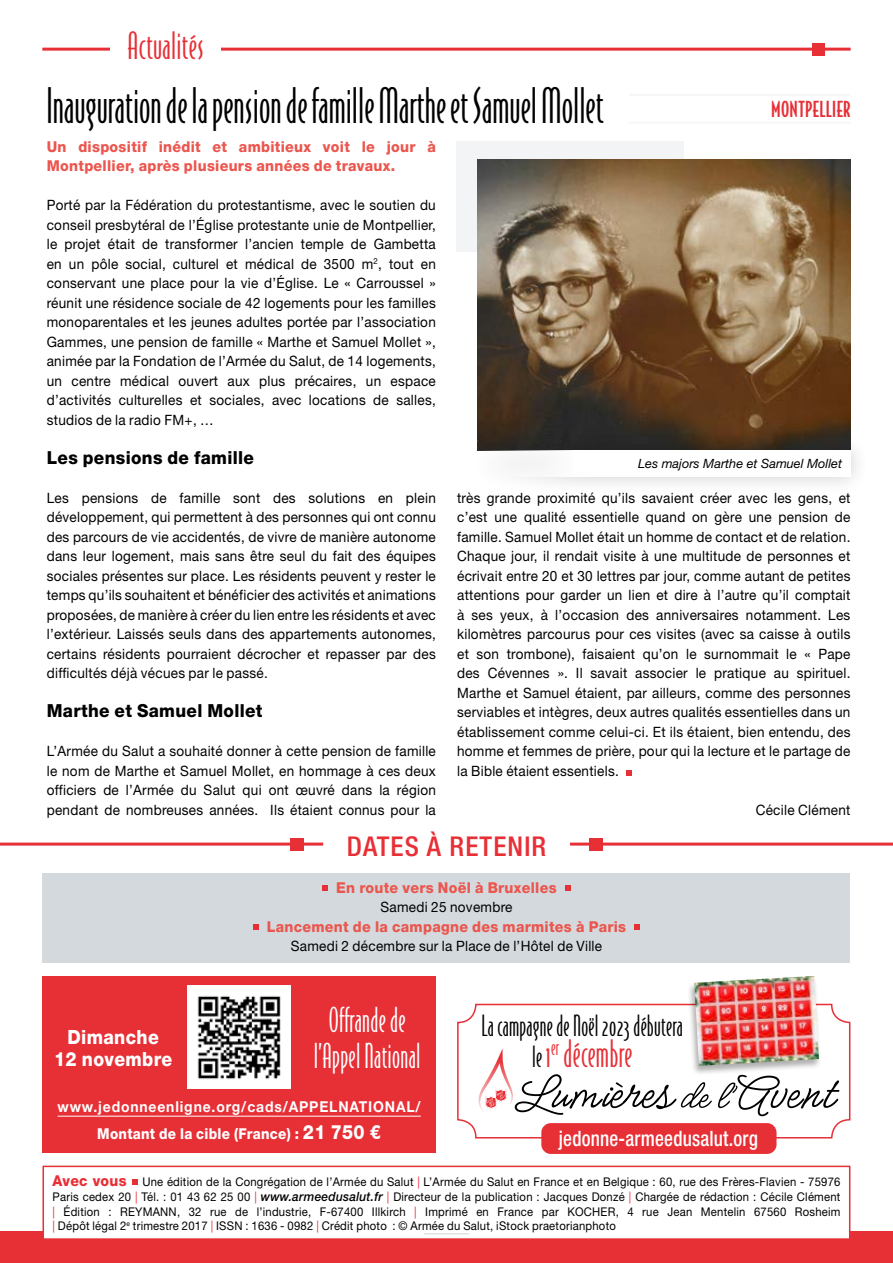
<style>
.page{position:relative;width:893px;height:1263px;background:#fff}
.page>*{position:absolute;margin:0;border:0;box-sizing:border-box;transform-origin:0 0}
.t1{font:46.5px "Bodega Sans Light Oldstyle";color:#000;scale:.9 1}
.t2{font:35.85px "Bodega Sans Light Oldstyle";letter-spacing:.01em;color:#e72f36;scale:.9 1}
.t3{font:35.85px "Bodega Sans Light Oldstyle";letter-spacing:.01em;color:#e72f36;scale:.95 1}
.t4{font:32.7px/36.2px "Bodega Sans Light Oldstyle";letter-spacing:.01em;color:#fff;text-align:center;scale:.9 1}
.t5{font:27.75px "Bodega Sans Light Oldstyle";letter-spacing:.01em;color:#000;scale:.9 1}
.t6{font:500 condensed 27.3px "Helvetica Neue LT Std";letter-spacing:.04em;color:#e72f36}
.t7{font:500 condensed 21.3px "Helvetica Neue LT Std";letter-spacing:.01em;color:#fff;scale:.9 1}
.t8{font:500 21px "Bodega Sans";letter-spacing:.02em;color:#e72f36;scale:.95 1}
.t9{font:800 19.65px/21.5px "Helvetica Neue LT Std";letter-spacing:.02em;color:#fff;text-align:center;scale:.9 1}
.t10{font:800 18px "Helvetica Neue LT Std";letter-spacing:.02em;color:#000;scale:.95 1}
.t11{font:800 15px/19.5px "Helvetica Neue LT Std";letter-spacing:.02em;color:#eb564e;scale:.95 1}
.t12{font:700 15px/27.8px "Helvetica Neue LT Std";letter-spacing:.06em;color:#fff;text-align:center;scale:.93 1}
.t13{font:14.25px/19.5px "Helvetica Neue LT Std";letter-spacing:.02em;color:#000;text-align:justify;scale:.95 1}
.t14{font:italic 12.75px "Helvetica Neue LT Std";color:#000}
.t15{font:12px/14.7px "Helvetica Neue LT Std";letter-spacing:.02em;color:#000;text-align:justify;scale:.94 1}
.s1{font-size:27.75px;color:#000}
.s2{font-weight:800}
.s3{font-weight:800;font-size:19.65px}
.s4{font-weight:800;font-size:15px;color:#e72f36}
.s5{color:#e72f36}
.s6{font-weight:500;font-style:italic;font-size:12.75px}
</style>
<div class="page">
<div style="left:456px;top:141px;width:227px;height:110px;background:#f2f4f6"></div>
<img style="left:477px;top:160px;width:374px;height:272px">
<div style="left:466px;top:432px;width:403px;height:64px;background:#000;opacity:.2"></div>
<div style="left:477px;top:450px;width:374px;height:27px;background:#fff"></div>
<svg style="left:626px;top:770px;width:5px;height:6px"></svg>
<hr style="left:629px;top:94px;width:222px;height:2px;background:#f2f4f6">
<hr style="left:629px;top:122px;width:222px;height:1px;background:#f2f4f6">
<div style="left:43px;top:873px;width:807px;height:89px;background:#d3d9dd"></div>
<svg style="left:322px;top:885px;width:6px;height:5px"></svg>
<svg style="left:565px;top:885px;width:6px;height:5px"></svg>
<svg style="left:253px;top:924px;width:6px;height:5px"></svg>
<svg style="left:634px;top:924px;width:6px;height:5px"></svg>
<div style="left:0;top:1231px;width:893px;height:32px;background:#e72f36"></div>
<div style="left:43px;top:1166px;width:807px;height:73px;background:#fff"></div>
<svg style="left:132px;top:1179px;width:5px;height:6px"></svg>
<div style="left:43px;top:1166px;width:807px;height:74px;border:2px solid #e72f36"></div>
<hr style="left:0;top:842px;width:323px;height:3px;background:#e72f36">
<div style="left:291px;top:838px;width:13px;height:12px;background:#e72f36"></div>
<hr style="left:570px;top:842px;width:323px;height:3px;background:#e72f36">
<div style="left:589px;top:838px;width:13px;height:12px;background:#e72f36"></div>
<hr style="left:892px;top:1129px;width:1px;height:134px;background:#e72f36">
<hr style="left:42px;top:48px;width:809px;height:3px;background:#e72f36">
<div style="left:812px;top:43px;width:13px;height:12px;background:#e72f36"></div>
<div style="left:111px;top:0;width:110px;height:59px;background:#fff"></div>
<div style="left:43px;top:976px;width:393px;height:176px;background:#e72f36"></div>
<hr style="left:58px;top:1116px;width:363px;height:1px;background:#fff">
<img style="left:188px;top:985px;width:103px;height:104px">
<div style="left:457px;top:1004px;width:393px;height:134px;border:2px solid #e72f36;border-radius:18px"></div>
<div style="left:541px;top:1123px;width:235px;height:31px;background:#e72f36;border-radius:9px"></div>
<svg style="left:718px;top:1076px;width:121px;height:40px"></svg>
<svg style="left:478px;top:1048px;width:234px;height:67px"></svg>
<div style="left:687px;top:975px;width:135px;height:101px;background:#000;opacity:.32"></div>
<img style="left:694px;top:976px;width:125px;height:90px">
<hr style="left:424px;top:1233px;width:45px;height:1px;background:#d3d9dd">
<h2 class="t3" style="left:128px;top:25px;width:82px">Actualités</h2>
<h1 class="t1" style="left:47px;top:79px;width:620px">Inauguration de la pension de famille Marthe et Samuel Mollet</h1>
<h3 class="t8" style="left:771px;top:97px;width:85px">MONTPELLIER</h3>
<p class="t11" style="left:47px;top:136px;width:411px">Un dispositif inédit et ambitieux voit le jour à<br>Montpellier, après plusieurs années de travaux.</p>
<p class="t13" style="left:47px;top:195px;width:411px">Porté par la Fédération du protestantisme, avec le soutien du conseil presbytéral de l’Église protestante unie de Montpellier, le projet était de transformer l’ancien temple de Gambetta en un pôle social, culturel et médical de 3500 m<sup>2</sup>, tout en conservant une place pour la vie d’Église. Le « Carroussel » réunit une résidence sociale de 42 logements pour les familles monoparentales et les jeunes adultes portée par l’association Gammes, une pension de famille « Marthe et Samuel Mollet », animée par la Fondation de l’Armée du Salut, de 14 logements, un centre médical ouvert aux plus précaires, un espace d’activités culturelles et sociales, avec locations de salles, studios de la radio FM+, …</p>
<p class="t10" style="left:47px;top:446px;width:220px">Les pensions de famille</p>
<p class="t13" style="left:47px;top:487px;width:411px">Les pensions de famille sont des solutions en plein développement, qui permettent à des personnes qui ont connu des parcours de vie accidentés, de vivre de manière autonome dans leur logement, mais sans être seul du fait des équipes sociales présentes sur place. Les résidents peuvent y rester le temps qu’ils souhaitent et bénéficier des activités et animations proposées, de manière à créer du lien entre les résidents et avec l’extérieur. Laissés seuls dans des appartements autonomes, certains résidents pourraient décrocher et repasser par des difficultés déjà vécues par le passé.</p>
<p class="t10" style="left:47px;top:700px;width:229px">Marthe et Samuel Mollet</p>
<p class="t13" style="left:47px;top:741px;width:411px">L’Armée du Salut a souhaité donner à cette pension de famille le nom de Marthe et Samuel Mollet, en hommage à ces deux officiers de l’Armée du Salut qui ont œuvré dans la région pendant de nombreuses années. Ils étaient connus pour la</p>
<p class="t14" style="left:638px;top:456px;width:206px">Les majors Marthe et Samuel Mollet</p>
<p class="t13" style="left:457px;top:487px;width:416px">très grande proximité qu’ils savaient créer avec les gens, et c’est une qualité essentielle quand on gère une pension de famille. Samuel Mollet était un homme de contact et de relation.<br>Chaque jour, il rendait visite à une multitude de personnes et écrivait entre 20 et 30 lettres par jour, comme autant de petites attentions pour garder un lien et dire à l’autre qu’il comptait à ses yeux, à l’occasion des anniversaires notamment. Les kilomètres parcourus pour ces visites (avec sa caisse à outils et son trombone), faisaient qu’on le surnommait le « Pape des Cévennes ». Il savait associer le pratique au spirituel.<br>Marthe et Samuel étaient, par ailleurs, comme des personnes serviables et intègres, deux autres qualités essentielles dans un établissement comme celui-ci. Et ils étaient, bien entendu, des homme et femmes de prière, pour qui la lecture et le partage de la Bible étaient essentiels.</p>
<p class="t13" style="left:756px;top:799px;width:101px">Cécile Clément</p>
<h3 class="t6" style="left:347px;top:830px;width:201px">DATES À RETENIR</h3>
<h3 class="t9" style="left:54px;top:1026px;width:133px">Dimanche<br>12 novembre</h3>
<p class="t11" style="left:336px;top:877px;width:234px">En route vers Noël à Bruxelles</p>
<p class="t13" style="left:380px;top:897px;width:140px">Samedi 25 novembre</p>
<p class="t11" style="left:267px;top:916px;width:380px">Lancement de la campagne des marmites à Paris</p>
<p class="t13" style="left:291px;top:936px;width:329px">Samedi 2 décembre sur la Place de l’Hôtel de Ville</p>
<h3 class="t4" style="left:314px;top:1002px;width:120px">Offrande de l’Appel National</h3>
<h3 class="t5" style="left:482px;top:1009px;width:225px">La campagne de Noël 2023 débutera</h3>
<h2 class="t2" style="left:532px;top:1033px;width:113px"><span class="s1">le</span> 1<sup>er</sup> décembre</h2>
<p class="t12" style="left:58px;top:1092px;width:392px">www.jedonneenligne.org/cads/APPELNATIONAL/<br><span class="s2">Montant de la cible (France) :</span> <span class="s3">21 750 €</span></p>
<h3 class="t7" style="left:559px;top:1125px;width:223px">jedonne-armeedusalut.org</h3>
<p class="t15" style="left:53px;top:1174px;width:840px"><span class="s4">Avec vous</span> Une édition de la Congrégation de l’Armée du Salut <span class="s5">|</span> L’Armée du Salut en France et en Belgique : 60, rue des Frères-Flavien - 75976<br>Paris cedex 20 <span class="s5">|</span> Tél. : 01 43 62 25 00 <span class="s5">|</span> <span class="s6">www.armeedusalut.fr</span> <span class="s5">|</span> Directeur de la publication : Jacques Donzé <span class="s5">|</span> Chargée de rédaction : Cécile Clément <span class="s5">|</span> Édition : REYMANN, 32 rue de l’industrie, F-67400 Illkirch <span class="s5">|</span> Imprimé en France par KOCHER, 4 rue Jean Mentelin 67560 Rosheim <span class="s5">|</span> Dépôt légal 2<sup>e</sup> trimestre 2017 <span class="s5">|</span> ISSN : 1636 - 0982 <span class="s5">|</span> Crédit photo : © Armée du Salut, iStock praetorianphoto</p>
</div>
